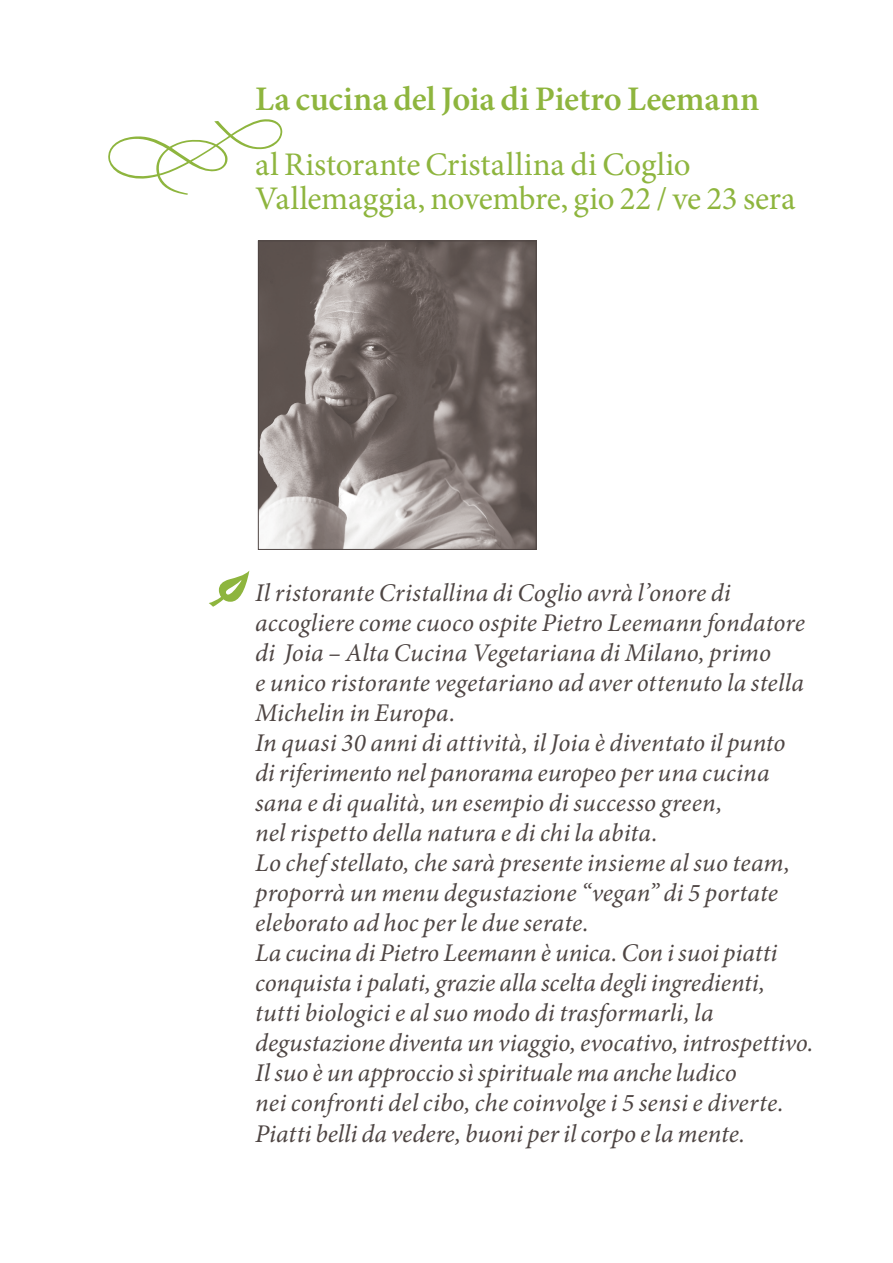
<style>
.page{position:relative;width:893px;height:1263px;background:#fff}
.page>*{position:absolute;margin:0;border:0;box-sizing:border-box;transform-origin:0 0}
.t1{font:57px "Golden Cockerel Init Orn ITC";color:#8eb53e}
.t2{font:600 34.5px "Minion Pro";letter-spacing:-.005em;color:#8eb53e}
.t3{font:33px/34.5px "Minion Pro";letter-spacing:-.005em;color:#8eb53e}
.t4{font:italic 25.5px/30px "Minion Pro";letter-spacing:.005em;color:#4e4543}
</style>
<div class="page">
<img style="left:260px;top:243px;width:274px;height:305px">
<div style="left:258px;top:241px;width:278px;height:309px;border:1px solid #4e4543"></div>
<h2 class="t2" style="left:255px;top:75px;width:506px">La cucina del Joia di Pietro Leemann</h2>
<p class="t3" style="left:255px;top:147px;width:542px">al Ristorante Cristallina di Coglio<br>Vallemaggia, novembre, gio 22 / ve 23 sera</p>
<h1 class="t1" style="left:206px;top:563px;width:48px">g</h1>
<p class="t4" style="left:255px;top:577px;width:560px">Il ristorante Cristallina di Coglio avrà l’onore di accogliere come cuoco ospite Pietro Leemann fondatore di Joia – Alta Cucina Vegetariana di Milano, primo<br>e unico ristorante vegetariano ad aver ottenuto la stella Michelin in Europa.<br>In quasi 30 anni di attività, il Joia è diventato il punto<br>di riferimento nel panorama europeo per una cucina sana e di qualità, un esempio di successo green,<br>nel rispetto della natura e di chi la abita.<br>Lo chef stellato, che sarà presente insieme al suo team, proporrà un menu degustazione “vegan” di 5 portate eleborato ad hoc per le due serate.<br>La cucina di Pietro Leemann è unica. Con i suoi piatti conquista i palati, grazie alla scelta degli ingredienti, tutti biologici e al suo modo di trasformarli, la degustazione diventa un viaggio, evocativo, introspettivo.<br>Il suo è un approccio sì spirituale ma anche ludico<br>nei confronti del cibo, che coinvolge i 5 sensi e diverte.<br>Piatti belli da vedere, buoni per il corpo e la mente.</p>
</div>
